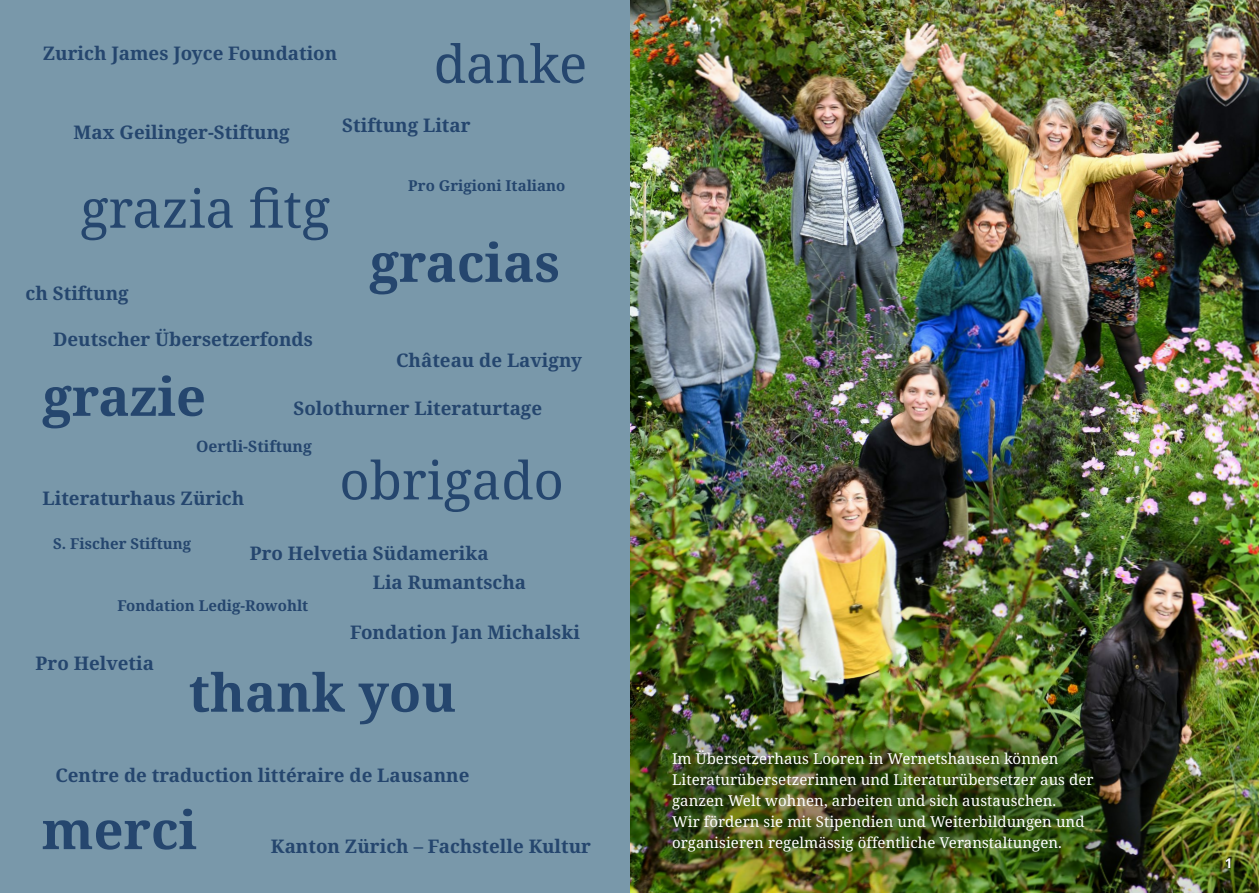
<style>
.page{position:relative;width:1259px;height:893px;background:#fff}
.page>*{position:absolute;margin:0;border:0;box-sizing:border-box;transform-origin:0 0}
.Umschlag2{font:700 18.75px "Noto Serif";color:#25466e}
.t1{font:700 15.75px "Noto Serif";color:#25466e}
.Lauftext{font:15px/21px "Noto Serif";letter-spacing:.005em;color:#fff}
.Umschlag1{font:700 15px "Noto Serif";color:#25466e}
.t2{font:700 13.5px "Noto Sans";color:#fff}
</style>
<div class="page">
<img style="left:629px;top:0;width:630px;height:893px">
<div style="left:0;top:0;width:629px;height:893px;background:#7998aa"></div>
<svg style="left:436px;top:43px;width:148px;height:40px"></svg>
<svg style="left:43px;top:375px;width:161px;height:53px"></svg>
<svg style="left:81px;top:187px;width:248px;height:53px"></svg>
<svg style="left:370px;top:241px;width:188px;height:53px"></svg>
<svg style="left:43px;top:809px;width:153px;height:41px"></svg>
<svg style="left:190px;top:672px;width:265px;height:52px"></svg>
<svg style="left:342px;top:459px;width:219px;height:53px"></svg>
<img style="left:641px;top:721px;width:480px;height:160px">
<p class="Umschlag2" style="left:43px;top:40px;width:296px">Zurich James Joyce Foundation</p>
<p class="Umschlag2" style="left:73px;top:119px;width:218px">Max Geilinger-Stiftung</p>
<p class="Umschlag2" style="left:342px;top:112px;width:130px">Stiftung Litar</p>
<p class="Umschlag1" style="left:408px;top:175px;width:159px">Pro Grigioni Italiano</p>
<p class="Umschlag2" style="left:26px;top:280px;width:105px">ch Stiftung</p>
<p class="Umschlag2" style="left:53px;top:326px;width:261px">Deutscher Übersetzerfonds</p>
<p class="Umschlag2" style="left:396px;top:347px;width:187px">Château de Lavigny</p>
<p class="Umschlag2" style="left:293px;top:395px;width:250px">Solothurner Literaturtage</p>
<p class="t1" style="left:196px;top:435px;width:117px">Oertli-Stiftung</p>
<p class="Umschlag2" style="left:43px;top:485px;width:203px">Literaturhaus Zürich</p>
<p class="Umschlag1" style="left:53px;top:533px;width:139px">S. Fischer Stiftung</p>
<p class="Umschlag2" style="left:250px;top:540px;width:240px">Pro Helvetia Südamerika</p>
<p class="Umschlag2" style="left:373px;top:569px;width:155px">Lia Rumantscha</p>
<p class="Umschlag1" style="left:118px;top:595px;width:192px">Fondation Ledig-Rowohlt</p>
<p class="Umschlag2" style="left:36px;top:650px;width:120px">Pro Helvetia</p>
<p class="Umschlag2" style="left:350px;top:619px;width:231px">Fondation Jan Michalski</p>
<p class="Umschlag2" style="left:55px;top:762px;width:415px">Centre de traduction littéraire de Lausanne</p>
<p class="Umschlag2" style="left:271px;top:833px;width:322px">Kanton Zürich – Fachstelle Kultur</p>
<p class="Lauftext" style="left:672px;top:747px;width:423px">Im Übersetzerhaus Looren in Wernetshausen können Literaturübersetzerinnen und Literaturübersetzer aus der ganzen Welt wohnen, arbeiten und sich austauschen.<br>Wir fördern sie mit Stipendien und Weiterbildungen und organisieren regelmässig öffentliche Veranstaltungen.</p>
<p class="t2" style="left:1225px;top:854px;width:9px">1</p>
</div>
